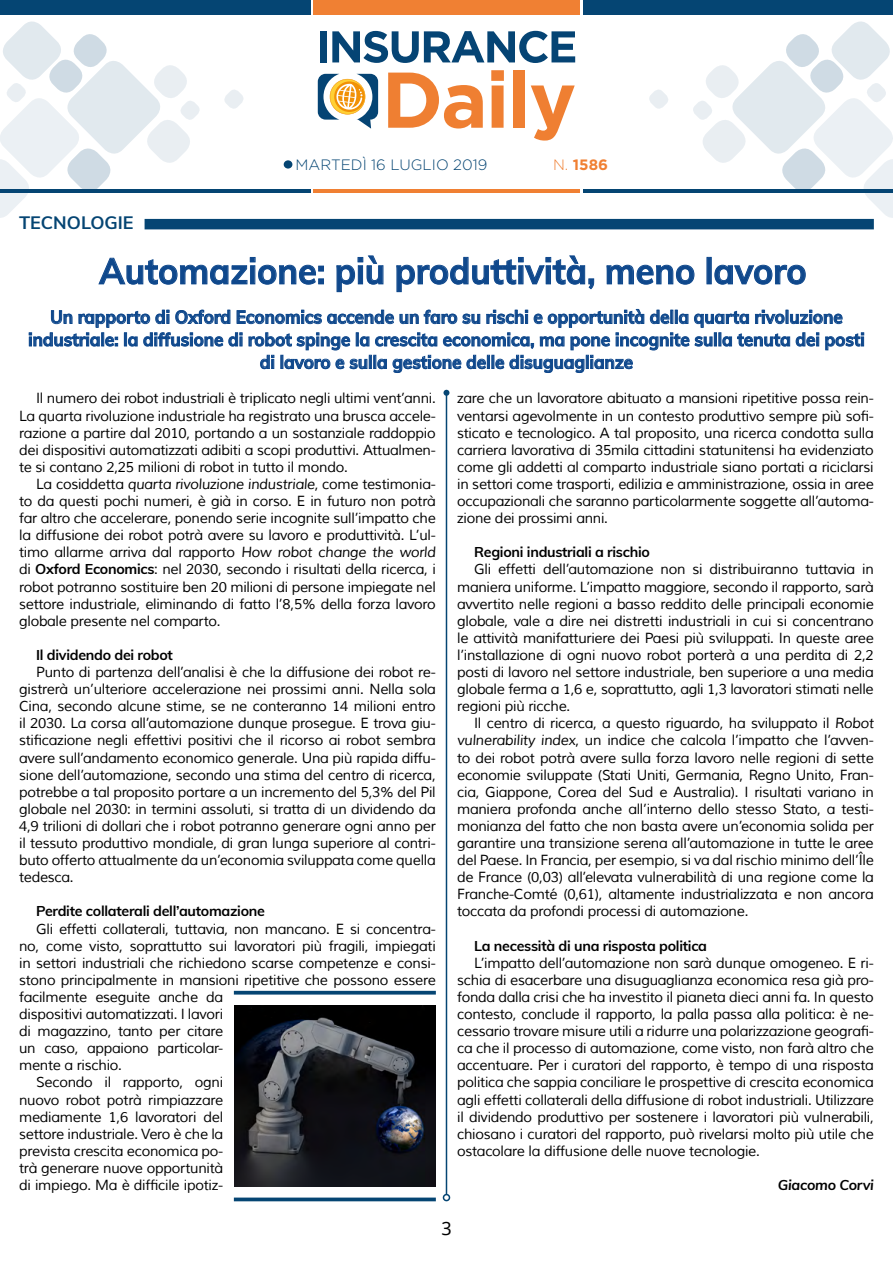
<style>
.page{position:relative;width:893px;height:1263px;background:#fff}
.page>*{position:absolute;margin:0;border:0;box-sizing:border-box;transform-origin:0 0}
.t1{font:700 36px "Muli";color:#0f488c;scale:.95 1}
.t2{font:700 18px/22.5px "Muli";color:#0f488c;text-align:center;scale:.95 1}
.t3{font:700 18px "Muli";color:#054573}
.t4{font:18px "Noto Sans";color:#000}
.t5{font:300 15px "Gotham";color:#054573}
.t6{font:700 15px "Gotham";color:#f08033}
.t7{font:14.25px/17.1px "Muli";letter-spacing:-.02em;color:#000;text-align:justify}
.t8{font:700 14.25px "Muli";letter-spacing:-.02em;color:#000}
.t9{font:italic 700 14.25px "Muli";letter-spacing:-.02em;color:#000}
.s1{font-weight:300}
.s2{font-style:italic}
.s3{font-weight:700}
</style>
<div class="page">
<div style="left:0;top:0;width:310px;height:15px;background:#054573"></div>
<div style="left:313px;top:0;width:266px;height:15px;background:#f08033"></div>
<hr style="left:0;top:189px;width:310px;height:3px;background:#054573">
<hr style="left:313px;top:189px;width:266px;height:3px;background:#f08033">
<div style="left:284px;top:160px;width:8px;height:9px;background:#054573;border-radius:50%"></div>
<svg style="left:649px;top:90px;width:19px;height:19px"></svg>
<svg style="left:224px;top:90px;width:20px;height:19px"></svg>
<svg style="left:691px;top:21px;width:202px;height:198px"></svg>
<svg style="left:0;top:21px;width:202px;height:202px"></svg>
<svg style="left:318px;top:74px;width:60px;height:55px"></svg>
<svg style="left:388px;top:73px;width:95px;height:56px"></svg>
<svg style="left:491px;top:70px;width:13px;height:58px"></svg>
<div style="left:513px;top:70px;width:12px;height:58px;background:#ef7f32"></div>
<svg style="left:531px;top:85px;width:44px;height:56px"></svg>
<div style="left:320px;top:31px;width:6px;height:31px;background:#054474"></div>
<svg style="left:332px;top:31px;width:243px;height:32px"></svg>
<hr style="left:583px;top:189px;width:310px;height:3px;background:#054573">
<div style="left:583px;top:0;width:310px;height:15px;background:#054573"></div>
<hr style="left:446px;top:393px;width:1px;height:801px;background:#054573">
<svg style="left:443px;top:390px;width:6px;height:6px"></svg>
<div style="left:443px;top:1194px;width:7px;height:7px;border:2px solid #054573;border-radius:50%"></div>
<div style="left:145px;top:219px;width:729px;height:10px;background:#054573"></div>
<svg style="left:98px;top:257px;width:226px;height:28px"></svg>
<svg style="left:336px;top:255px;width:48px;height:37px"></svg>
<svg style="left:396px;top:255px;width:198px;height:37px"></svg>
<svg style="left:606px;top:264px;width:89px;height:21px"></svg>
<div style="left:707px;top:257px;width:5px;height:27px;border:1px solid #0f488c"></div>
<svg style="left:714px;top:264px;width:92px;height:21px"></svg>
<svg style="left:29px;top:309px;width:835px;height:64px"></svg>
<hr style="left:234px;top:991px;width:202px;height:3px;background:#054573">
<svg style="left:234px;top:1197px;width:202px;height:4px"></svg>
<img style="left:234px;top:1005px;width:202px;height:182px">
<p class="t5" style="left:296px;top:157px;width:193px">MARTEDÌ 16 LUGLIO 2019</p>
<p class="t6" style="left:553px;top:156px;width:56px"><span class="s1">N.</span> 1586</p>
<p class="t3" style="left:19px;top:210px;width:116px">TECNOLOGIE</p>
<h1 class="t1" style="left:99px;top:245px;width:746px">Automazione: più produttività, meno lavoro</h1>
<p class="t2" style="left:28px;top:305px;width:882px">Un rapporto di Oxford Economics accende un faro su rischi e opportunità della quarta rivoluzione industriale: la diffusione di robot spinge la crescita economica, ma pone incognite sulla tenuta dei posti di lavoro e sulla gestione delle disuguaglianze</p>
<p class="t7" style="left:19px;top:390px;width:418px;text-indent:17px">Il numero dei robot industriali è triplicato negli ultimi vent’anni.<br>La quarta rivoluzione industriale ha registrato una brusca accele&shy;razione a partire dal 2010, portando a un sostanziale raddoppio dei dispositivi automatizzati adibiti a scopi produttivi. Attualmen&shy;te si contano 2,25 milioni di robot in tutto il mondo.</p>
<p class="t7" style="left:19px;top:476px;width:418px;text-indent:17px">La cosiddetta <span class="s2">quarta rivoluzione industriale</span>, come testimonia&shy;to da questi pochi numeri, è già in corso. E in futuro non potrà far altro che accelerare, ponendo serie incognite sull’impatto che la diffusione dei robot potrà avere su lavoro e produttività. L’ul&shy;timo allarme arriva dal rapporto <span class="s2">How robot change the world </span>di <span class="s3">Oxford Economics</span>: nel 2030, secondo i risultati della ricerca, i robot potranno sostituire ben 20 milioni di persone impiegate nel settore industriale, eliminando di fatto l’8,5% della forza lavoro globale presente nel comparto.</p>
<p class="t8" style="left:36px;top:644px;width:138px">Il dividendo dei robot</p>
<p class="t7" style="left:19px;top:664px;width:418px;text-indent:17px">Punto di partenza dell’analisi è che la diffusione dei robot re&shy;gistrerà un’ulteriore accelerazione nei prossimi anni. Nella sola Cina, secondo alcune stime, se ne conteranno 14 milioni entro il 2030. La corsa all’automazione dunque prosegue. E trova giu&shy;stificazione negli effettivi positivi che il ricorso ai robot sembra avere sull’andamento economico generale. Una più rapida diffu&shy;sione dell’automazione, secondo una stima del centro di ricerca, potrebbe a tal proposito portare a un incremento del 5,3% del Pil globale nel 2030: in termini assoluti, si tratta di un dividendo da 4,9 trilioni di dollari che i robot potranno generare ogni anno per il tessuto produttivo mondiale, di gran lunga superiore al contri&shy;buto offerto attualmente da un’economia sviluppata come quella tedesca.</p>
<p class="t8" style="left:36px;top:901px;width:230px">Perdite collaterali dell’automazione</p>
<p class="t7" style="left:36px;top:920px;width:401px">Gli effetti collaterali, tuttavia, non mancano. E si concentra-</p>
<p class="t7" style="left:19px;top:937px;width:418px">no, come visto, soprattutto sui lavoratori più fragili, impiegati</p>
<p class="t7" style="left:19px;top:954px;width:418px">in settori industriali che richiedono scarse competenze e consi-</p>
<p class="t7" style="left:19px;top:972px;width:418px">stono principalmente in mansioni ripetitive che possono essere</p>
<p class="t7" style="left:19px;top:989px;width:206px">facilmente eseguite anche da</p>
<p class="t7" style="left:19px;top:1006px;width:206px">dispositivi automatizzati. I lavori</p>
<p class="t7" style="left:19px;top:1023px;width:206px">di magazzino, tanto per citare</p>
<p class="t7" style="left:19px;top:1040px;width:206px">un caso, appaiono particolar-</p>
<p class="t7" style="left:19px;top:1057px;width:104px">mente a rischio.</p>
<p class="t7" style="left:36px;top:1074px;width:189px">Secondo il rapporto, ogni</p>
<p class="t7" style="left:19px;top:1091px;width:206px">nuovo robot potrà rimpiazzare</p>
<p class="t7" style="left:19px;top:1108px;width:206px">mediamente 1,6 lavoratori del</p>
<p class="t7" style="left:19px;top:1125px;width:206px">settore industriale. Vero è che la</p>
<p class="t7" style="left:19px;top:1143px;width:206px">prevista crescita economica po-</p>
<p class="t7" style="left:19px;top:1160px;width:206px">trà generare nuove opportunità</p>
<p class="t7" style="left:19px;top:1177px;width:206px">di impiego. Ma è difficile ipotiz-</p>
<p class="t7" style="left:457px;top:390px;width:418px">zare che un lavoratore abituato a mansioni ripetitive possa rein&shy;ventarsi agevolmente in un contesto produttivo sempre più sofi&shy;sticato e tecnologico. A tal proposito, una ricerca condotta sulla carriera lavorativa di 35mila cittadini statunitensi ha evidenziato come gli addetti al comparto industriale siano portati a riciclarsi in settori come trasporti, edilizia e amministrazione, ossia in aree occupazionali che saranno particolarmente soggette all’automa&shy;zione dei prossimi anni.</p>
<p class="t8" style="left:474px;top:542px;width:177px">Regioni industriali a rischio</p>
<p class="t7" style="left:457px;top:561px;width:418px;text-indent:17px">Gli effetti dell’automazione non si distribuiranno tuttavia in maniera uniforme. L’impatto maggiore, secondo il rapporto, sarà avvertito nelle regioni a basso reddito delle principali economie globale, vale a dire nei distretti industriali in cui si concentrano le attività manifatturiere dei Paesi più sviluppati. In queste aree l’installazione di ogni nuovo robot porterà a una perdita di 2,2 posti di lavoro nel settore industriale, ben superiore a una media globale ferma a 1,6 e, soprattutto, agli 1,3 lavoratori stimati nelle regioni più ricche.</p>
<p class="t7" style="left:457px;top:715px;width:418px;text-indent:17px">Il centro di ricerca, a questo riguardo, ha sviluppato il <span class="s2">Robot vulnerability index</span>, un indice che calcola l’impatto che l’avven&shy;to dei robot potrà avere sulla forza lavoro nelle regioni di sette economie sviluppate (Stati Uniti, Germania, Regno Unito, Fran&shy;cia, Giappone, Corea del Sud e Australia). I risultati variano in maniera profonda anche all’interno dello stesso Stato, a testi&shy;monianza del fatto che non basta avere un’economia solida per garantire una transizione serena all’automazione in tutte le aree del Paese. In Francia, per esempio, si va dal rischio minimo dell’Île de France (0,03) all’elevata vulnerabilità di una regione come la Franche-Comté (0,61), altamente industrializzata e non ancora toccata da profondi processi di automazione.</p>
<p class="t8" style="left:474px;top:935px;width:234px">La necessità di una risposta politica</p>
<p class="t7" style="left:457px;top:954px;width:418px;text-indent:17px">L’impatto dell’automazione non sarà dunque omogeneo. E ri&shy;schia di esacerbare una disuguaglianza economica resa già pro&shy;fonda dalla crisi che ha investito il pianeta dieci anni fa. In questo contesto, conclude il rapporto, la palla passa alla politica: è ne&shy;cessario trovare misure utili a ridurre una polarizzazione geografi&shy;ca che il processo di automazione, come visto, non farà altro che accentuare. Per i curatori del rapporto, è tempo di una risposta politica che sappia conciliare le prospettive di crescita economica agli effetti collaterali della diffusione di robot industriali. Utilizzare il dividendo produttivo per sostenere i lavoratori più vulnerabili, chiosano i curatori del rapporto, può rivelarsi molto più utile che ostacolare la diffusione delle nuove tecnologie.</p>
<p class="t9" style="left:778px;top:1174px;width:97px">Giacomo Corvi</p>
<p class="t4" style="left:441px;top:1216px;width:12px">3</p>
</div>
